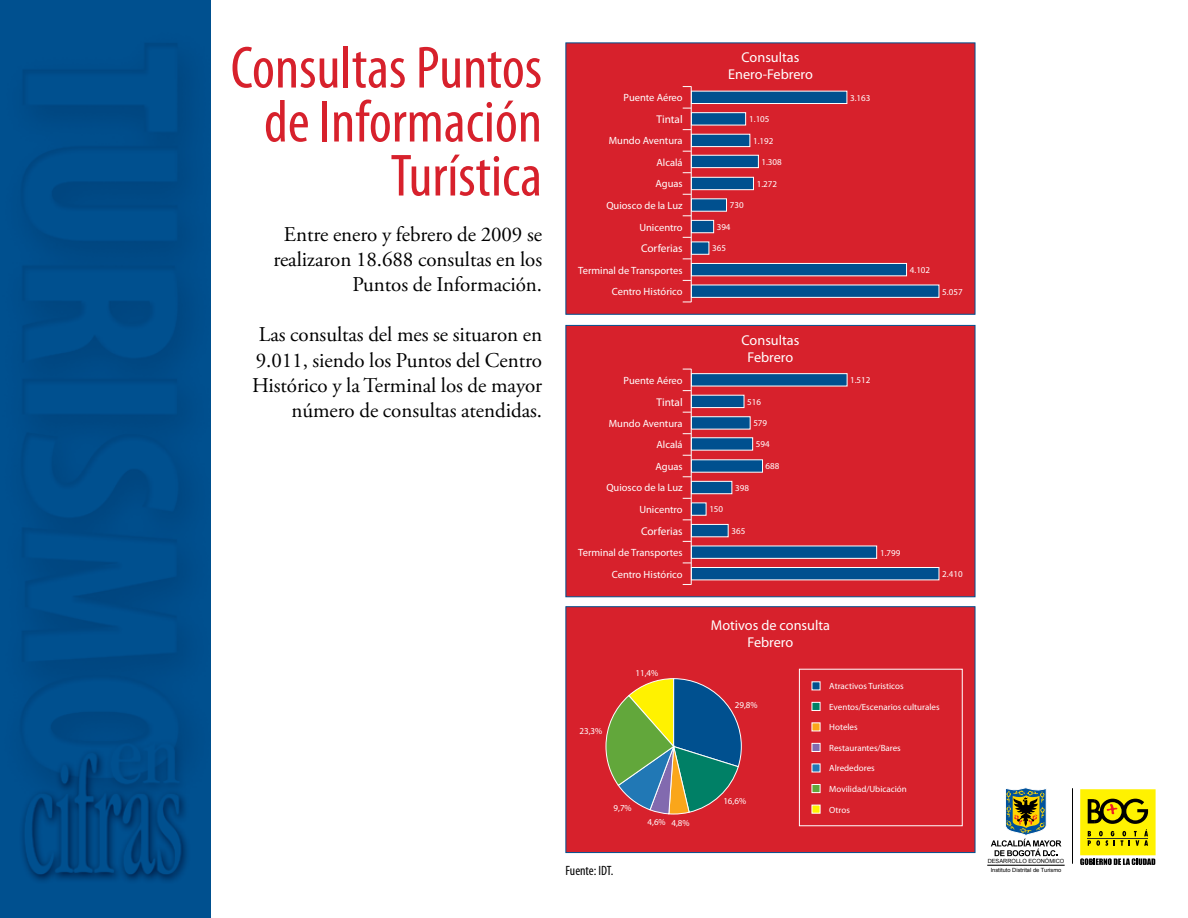
<style>
.page{position:relative;width:1188px;height:918px;background:#fff}
.page>*{position:absolute;margin:0;border:0;box-sizing:border-box;transform-origin:0 0}
.t1{font:condensed 60px/54px "Myriad Pro";color:#d7212c;text-align:right}
.t2{font:21px/25.2px "Adobe Garamond Pro";letter-spacing:-.005em;color:#000;text-align:right}
.t3{font:14.25px/17.1px "Myriad Pro";color:#fff;text-align:center}
.t4{font:condensed 13.5px "Myriad Pro";letter-spacing:-.005em;color:#000}
.t5{font:11.25px "Myriad Pro";color:#fff}
.t6{font:10.5px/21.6px "Myriad Pro";color:#fff;text-align:right}
.t7{font:9px "Myriad Pro";color:#fff}
.t8{font:5.7px "Arial";color:#000}
</style>
<div class="page">
<img style="left:0;top:0;width:211px;height:918px">
<hr style="left:987px;top:865px;width:78px;height:1px;background:#000">
<svg style="left:991px;top:787px;width:70px;height:69px"></svg>
<hr style="left:1072px;top:788px;width:1px;height:76px;background:#000">
<div style="left:1080px;top:789px;width:76px;height:66px;background:#fff200"></div>
<svg style="left:1088px;top:799px;width:60px;height:47px"></svg>
<svg style="left:1080px;top:858px;width:75px;height:7px"></svg>
<hr style="left:1088px;top:838px;width:60px;height:1px;background:#2e2f2e">
<div style="left:566px;top:325px;width:409px;height:272px;background:#d7212c;border:1px solid #00508f"></div>
<hr style="left:691px;top:369px;width:1px;height:216px;background:#fff">
<div style="left:691px;top:567px;width:248px;height:13px;background:#00508f;border:1px solid #fff"></div>
<div style="left:691px;top:546px;width:186px;height:13px;background:#00508f;border:1px solid #fff"></div>
<div style="left:691px;top:503px;width:15px;height:12px;background:#00508f"></div>
<div style="left:691px;top:524px;width:37px;height:13px;background:#00508f;border:1px solid #fff"></div>
<div style="left:691px;top:481px;width:41px;height:13px;background:#00508f;border:1px solid #fff"></div>
<div style="left:691px;top:460px;width:72px;height:12px;background:#00508f"></div>
<div style="left:691px;top:438px;width:62px;height:12px;background:#00508f"></div>
<div style="left:691px;top:417px;width:59px;height:12px;background:#00508f"></div>
<div style="left:691px;top:395px;width:53px;height:13px;background:#00508f;border:1px solid #fff"></div>
<div style="left:691px;top:373px;width:156px;height:13px;background:#00508f;border:1px solid #fff"></div>
<div style="left:566px;top:43px;width:409px;height:272px;background:#d7212c;border:1px solid #00508f"></div>
<hr style="left:691px;top:86px;width:1px;height:216px;background:#fff">
<div style="left:691px;top:285px;width:248px;height:13px;background:#00508f;border:1px solid #fff"></div>
<div style="left:691px;top:263px;width:216px;height:13px;background:#00508f;border:1px solid #fff"></div>
<div style="left:691px;top:220px;width:23px;height:13px;background:#00508f;border:1px solid #fff"></div>
<div style="left:691px;top:242px;width:18px;height:12px;background:#00508f"></div>
<div style="left:691px;top:199px;width:36px;height:12px;background:#00508f"></div>
<div style="left:691px;top:177px;width:63px;height:13px;background:#00508f;border:1px solid #fff"></div>
<div style="left:691px;top:155px;width:68px;height:13px;background:#00508f;border:1px solid #fff"></div>
<div style="left:691px;top:134px;width:59px;height:13px;background:#00508f;border:1px solid #fff"></div>
<div style="left:691px;top:112px;width:55px;height:13px;background:#00508f;border:1px solid #fff"></div>
<div style="left:691px;top:91px;width:156px;height:13px;background:#00508f;border:1px solid #fff"></div>
<div style="left:566px;top:606px;width:409px;height:247px;background:#d7212c;border:1px solid #00508f"></div>
<div style="left:812px;top:682px;width:8px;height:8px;background:#00508f"></div>
<div style="left:812px;top:702px;width:8px;height:9px;background:#008066;border:1px solid #fff"></div>
<div style="left:812px;top:723px;width:8px;height:8px;background:#faa61a"></div>
<div style="left:812px;top:743px;width:8px;height:9px;background:#826aaf;border:1px solid #fff"></div>
<div style="left:812px;top:764px;width:8px;height:8px;background:#2178b5"></div>
<div style="left:812px;top:784px;width:8px;height:9px;background:#62a73b;border:1px solid #fff"></div>
<div style="left:812px;top:805px;width:8px;height:8px;background:#fff200"></div>
<div style="left:799px;top:669px;width:164px;height:157px;border:1px solid #fff"></div>
<svg style="left:605px;top:678px;width:137px;height:137px"></svg>
<h1 class="t1" style="left:231px;top:40px;width:313px">Consultas Puntos de Información<br>Turística</h1>
<h2 class="t2" style="left:273px;top:222px;width:270px">Entre enero y febrero de 2009 se realizaron 18.688 consultas en los<br>Puntos de Información.</h2>
<h2 class="t2" style="left:252px;top:323px;width:292px">Las consultas del mes se situaron en 9.011, siendo los Puntos del Centro Histórico y la Terminal los de mayor número de consultas atendidas.</h2>
<p class="t6" style="left:624px;top:87px;width:61px">Puente Aéreo</p>
<p class="t5" style="left:657px;top:112px;width:28px">Tintal</p>
<p class="t6" style="left:656px;top:130px;width:29px;text-align:justify;text-indent:-47px">Mundo Aventura Alcalá Aguas</p>
<p class="t6" style="left:606px;top:194px;width:78px">Quiosco de la Luz</p>
<p class="t6" style="left:639px;top:216px;width:45px">Unicentro</p>
<p class="t5" style="left:641px;top:242px;width:43px">Corferias</p>
<p class="t6" style="left:578px;top:259px;width:106px">Terminal de Transportes<br>Centro Histórico</p>
<p class="t6" style="left:624px;top:369px;width:61px">Puente Aéreo</p>
<p class="t5" style="left:657px;top:395px;width:28px">Tintal</p>
<p class="t6" style="left:656px;top:412px;width:29px;text-align:justify;text-indent:-47px">Mundo Aventura Alcalá Aguas</p>
<p class="t6" style="left:606px;top:477px;width:78px">Quiosco de la Luz</p>
<p class="t6" style="left:639px;top:499px;width:45px">Unicentro</p>
<p class="t5" style="left:641px;top:524px;width:43px">Corferias</p>
<p class="t6" style="left:578px;top:542px;width:106px">Terminal de Transportes<br>Centro Histórico</p>
<p class="t7" style="left:579px;top:726px;width:24px">23,3%</p>
<p class="t7" style="left:635px;top:668px;width:24px">11,4%</p>
<p class="t7" style="left:614px;top:802px;width:20px">9,7%</p>
<p class="t7" style="left:648px;top:817px;width:44px">4,6% 4,8%</p>
<h3 class="t4" style="left:566px;top:863px;width:49px">Fuente: IDT.</h3>
<h3 class="t3" style="left:728px;top:49px;width:86px">Consultas<br>Enero-Febrero</h3>
<p class="t7" style="left:749px;top:114px;width:22px">1.105</p>
<p class="t7" style="left:753px;top:135px;width:22px">1.192</p>
<p class="t7" style="left:761px;top:156px;width:22px">1.308</p>
<p class="t7" style="left:730px;top:200px;width:15px">730</p>
<p class="t7" style="left:717px;top:221px;width:15px">394</p>
<p class="t7" style="left:712px;top:243px;width:15px">365</p>
<p class="t7" style="left:757px;top:178px;width:22px">1.272</p>
<h3 class="t3" style="left:741px;top:331px;width:59px">Consultas<br>Febrero</h3>
<p class="t7" style="left:747px;top:396px;width:15px">516</p>
<p class="t7" style="left:753px;top:418px;width:15px">579</p>
<p class="t7" style="left:756px;top:439px;width:15px">594</p>
<p class="t7" style="left:709px;top:504px;width:15px">150</p>
<p class="t7" style="left:735px;top:482px;width:15px">398</p>
<p class="t7" style="left:732px;top:525px;width:15px">365</p>
<p class="t7" style="left:766px;top:461px;width:15px">688</p>
<h3 class="t3" style="left:711px;top:616px;width:121px">Motivos de consulta<br>Febrero</h3>
<p class="t7" style="left:850px;top:92px;width:22px">3.163</p>
<p class="t7" style="left:850px;top:375px;width:22px">1.512</p>
<p class="t7" style="left:910px;top:264px;width:22px">4.102</p>
<p class="t7" style="left:942px;top:286px;width:22px">5.057</p>
<p class="t7" style="left:880px;top:547px;width:22px">1.799</p>
<p class="t7" style="left:942px;top:569px;width:22px">2.410</p>
<p class="t7" style="left:735px;top:700px;width:24px">29,8%</p>
<p class="t7" style="left:723px;top:795px;width:24px">16,6%</p>
<p class="t7" style="left:829px;top:681px;width:76px">Atractivos Turisticos</p>
<p class="t7" style="left:829px;top:701px;width:112px">Eventos/Escenarios culturales</p>
<p class="t7" style="left:829px;top:722px;width:30px">Hoteles</p>
<p class="t7" style="left:829px;top:742px;width:73px">Restaurantes/Bares</p>
<p class="t7" style="left:829px;top:763px;width:47px">Alrededores</p>
<p class="t7" style="left:829px;top:783px;width:79px">Movilidad/Ubicación</p>
<p class="t7" style="left:829px;top:804px;width:22px">Otros</p>
<p class="t8" style="left:988px;top:858px;width:78px">DESARROLLO ECONÓMICO</p>
<p class="t8" style="left:991px;top:866px;width:72px">Instituto Distrital de Turismo</p>
</div>
